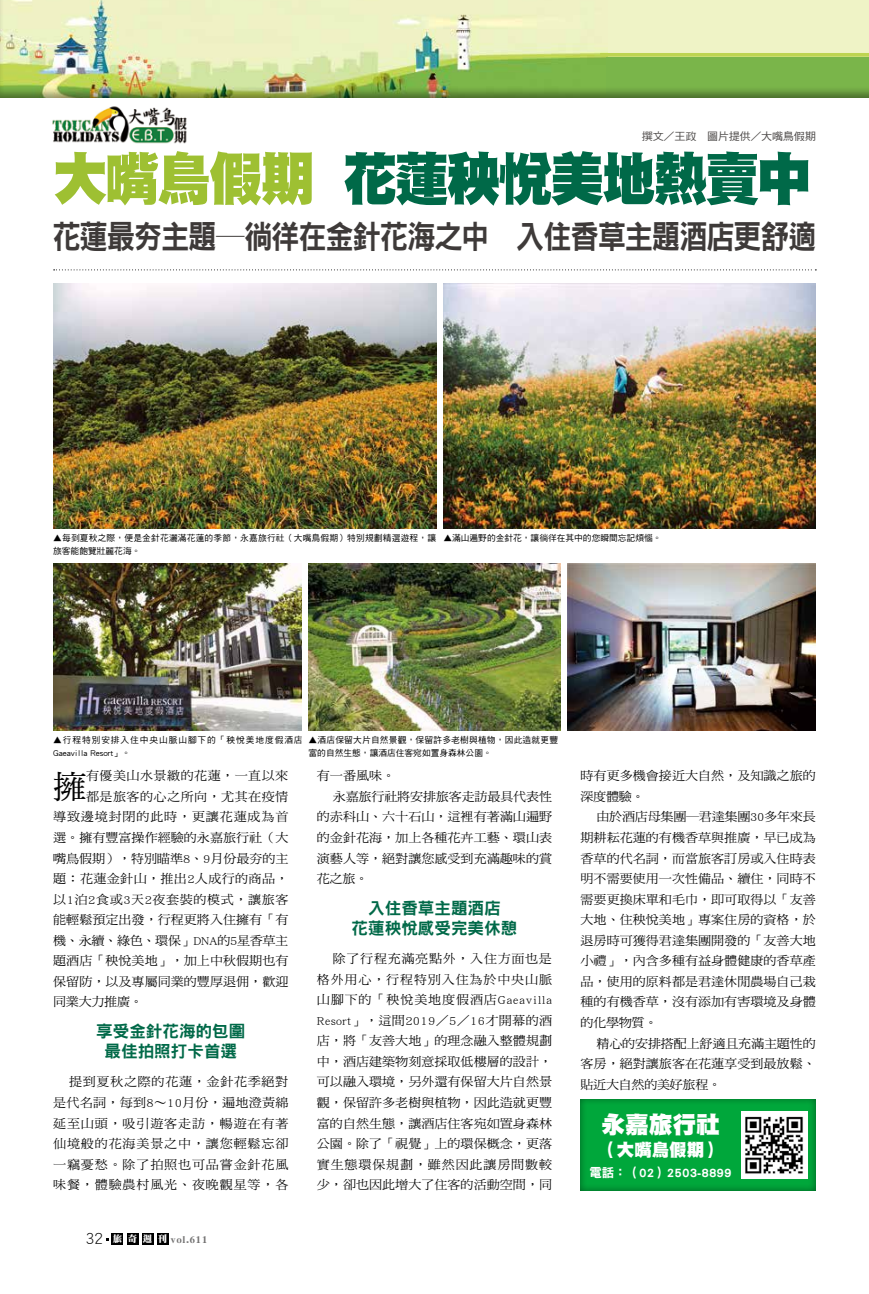
<style>
.page{position:relative;width:869px;height:1294px;background:#fff}
.page>*{position:absolute;margin:0;border:0;box-sizing:border-box;transform-origin:0 0}
.t1{font:57.25px "DF Hei Std W12";letter-spacing:-.05em;color:#006948;scale:.95 1}
.t2{font:32.38px "DF Hei Std W9";letter-spacing:-.045em;color:#3e3a39;scale:.88 1}
.t3{font:32px "DF Ming Std W5";color:#000;scale:1.05 1}
.t4{font:23.62px "DF Hei Std W12";color:#fff}
.t5{font:17.38px "DF Hei Std W12";color:#fff}
.t6{font:16.62px/19.9px "DF Hei Std W9";color:#006948;text-align:center}
.t7{font:12.5px "DF Hei Std W9";color:#fff}
.t8{font:12.38px/20.5px "DF Ming Std W5";color:#000;text-align:justify;scale:1.05 1}
.t9{font:12.38px "DF Ming Std W5";letter-spacing:-.025em;color:#000;scale:1.05 1}
.t10{font:12.38px "DF Ming Std W5";letter-spacing:.035em;color:#000;scale:1.05 1}
.t11{font:12.38px "DF Ming Std W5";letter-spacing:.04em;color:#000;scale:1.05 1}
.t12{font:12.38px "DF Ming Std W5";letter-spacing:.025em;color:#000;scale:1.05 1}
.t13{font:12.38px "DF Ming Std W5";letter-spacing:-.02em;color:#000;scale:1.05 1}
.t14{font:12.38px "DF Ming Std W5";letter-spacing:.06em;color:#000;scale:1.05 1}
.t15{font:10.62px "DF Hei Std W5";letter-spacing:-.025em;color:#4c4948;scale:1.05 1}
.t16{font:9.38px "DF Ya Song GB5 Std W9";letter-spacing:.1em;color:#727171}
.t17{font:8.75px/12.5px "DF Hei Std W5";letter-spacing:.02em;color:#000}
.t18{font:8.75px/12.5px "DF Hei Std W5";letter-spacing:.105em;color:#000}
.t19{font:8.75px "DF Hei Std W5";color:#000}
.s1{color:#9ec032}
.s2{font-family:"DF Hei Std W3";font-size:16.62px;color:#000}
.s3{font-family:"DF Ming Std W12";color:#fff}
</style>
<div class="page">
<div style="left:112px;top:1232px;width:11px;height:12px;background:#000"></div>
<div style="left:127px;top:1232px;width:11px;height:12px;background:#000"></div>
<div style="left:142px;top:1232px;width:11px;height:12px;background:#000"></div>
<div style="left:157px;top:1232px;width:11px;height:12px;background:#000"></div>
<div style="left:0;top:0;width:868px;height:99px;background:#000;opacity:.42"></div>
<svg style="left:600px;top:53px;width:268px;height:4px"></svg>
<svg style="left:54px;top:269px;width:758px;height:1px"></svg>
<div style="left:580px;top:1096px;width:237px;height:95px;background:#000;opacity:.44"></div>
<img style="left:52px;top:106px;width:135px;height:38px">
<img style="left:53px;top:283px;width:383px;height:245px">
<img style="left:443px;top:283px;width:372px;height:245px">
<img style="left:53px;top:563px;width:248px;height:167px">
<img style="left:308px;top:563px;width:252px;height:167px">
<img style="left:567px;top:563px;width:248px;height:167px">
<img style="left:741px;top:1111px;width:66px;height:67px">
<p class="t15" style="left:641px;top:131px;width:167px">撰文／王政　圖片提供／大嘴鳥假期</p>
<p class="t1" style="left:53px;top:147px;width:799px"><span class="s1">大嘴鳥假期</span> 花蓮秧悅美地熱賣中</p>
<p class="t2" style="left:52px;top:218px;width:869px">花蓮最夯主題─徜徉在金針花海之中　入住香草主題酒店更舒適</p>
<p class="t17" style="left:53px;top:531px;width:384px">▲每到夏秋之際，便是金針花灑滿花蓮的季節，永嘉旅行社（大嘴鳥假期）特別規劃精選遊程，讓旅客能飽覽壯麗花海。</p>
<p class="t19" style="left:443px;top:533px;width:219px">▲滿山遍野的金針花，讓徜徉在其中的您瞬間忘記煩惱。</p>
<p class="t18" style="left:53px;top:733px;width:251px">▲行程特別安排入住中央山脈山腳下的「秧悅美地度假酒店<br>Gaeavilla Resort」。</p>
<p class="t17" style="left:308px;top:733px;width:251px">▲酒店保留大片自然景觀，保留許多老樹與植物，因此造就更豐富的自然生態，讓酒店住客宛如置身森林公園。</p>
<p class="t3" style="left:53px;top:769px;width:34px">擁</p>
<p class="t10" style="left:86px;top:769px;width:194px">有優美山水景緻的花蓮，一直以來</p>
<p class="t10" style="left:86px;top:789px;width:194px">都是旅客的心之所向，尤其在疫情</p>
<p class="t14" style="left:53px;top:810px;width:225px">導致邊境封閉的此時，更讓花蓮成為首</p>
<p class="t8" style="left:53px;top:827px;width:225px">選。擁有豐富操作經驗的永嘉旅行社（大</p>
<p class="t8" style="left:53px;top:847px;width:225px">嘴鳥假期），特別瞄準8、9月份最夯的主</p>
<p class="t12" style="left:53px;top:872px;width:225px">題：花蓮金針山，推出2人成行的商品，</p>
<p class="t11" style="left:53px;top:892px;width:225px">以1泊2食或3天2夜套裝的模式，讓旅客</p>
<p class="t8" style="left:53px;top:909px;width:225px">能輕鬆預定出發，行程更將入住擁有「有</p>
<p class="t9" style="left:53px;top:933px;width:225px">機、永續、綠色、環保」DNA的5星香草主</p>
<p class="t8" style="left:53px;top:950px;width:225px">題酒店「秧悅美地」，加上中秋假期也有</p>
<p class="t8" style="left:53px;top:970px;width:225px">保留防，以及專屬同業的豐厚退佣，歡迎</p>
<p class="t8" style="left:53px;top:991px;width:87px">同業大力推廣。</p>
<p class="t6" style="left:96px;top:1020px;width:151px">享受金針花海的包圍最佳拍照打卡首選</p>
<p class="t8" style="left:53px;top:1071px;width:225px;text-indent:16px">提到夏秋之際的花蓮，金針花季絕對是代名詞，每到8～10月份，遍地澄黃綿延至山頭，吸引遊客走訪，暢遊在有著仙境般的花海美景之中，讓您輕鬆忘卻一竊憂愁。除了拍照也可品嘗金針花風味餐，體驗農村風光、夜晚觀星等，各</p>
<p class="t16" style="left:85px;top:1234px;width:123px"><span class="s2">32</span> <span class="s3">旅 奇週 刊</span> vol.611</p>
<p class="t8" style="left:317px;top:765px;width:76px">有一番風味。</p>
<p class="t8" style="left:332px;top:786px;width:210px">永嘉旅行社將安排旅客走訪最具代表性</p>
<p class="t8" style="left:317px;top:806px;width:225px">的赤科山、六十石山，這裡有著滿山遍野</p>
<p class="t8" style="left:317px;top:827px;width:225px">的金針花海，加上各種花卉工藝、環山表</p>
<p class="t8" style="left:317px;top:847px;width:225px">演藝人等，絕對讓您感受到充滿趣味的賞</p>
<p class="t8" style="left:317px;top:868px;width:50px">花之旅。</p>
<p class="t6" style="left:351px;top:897px;width:167px">入住香草主題酒店<br>花蓮秧悅感受完美休憩</p>
<p class="t8" style="left:317px;top:948px;width:225px;text-indent:16px">除了行程充滿亮點外，入住方面也是格外用心，行程特別入住為於中央山脈山腳下的「秧悅美地度假酒店Gaeavilla Resort」，這間2019／5／16才開幕的酒店，將「友善大地」的理念融入整體規劃中，酒店建築物刻意採取低樓層的設計，可以融入環境，另外還有保留大片自然景觀，保留許多老樹與植物，因此造就更豐富的自然生態，讓酒店住客宛如置身森林公園。除了「視覺」上的環保概念，更落實生態環保規劃，雖然因此讓房間數較少，卻也因此增大了住客的活動空間，同</p>
<p class="t8" style="left:580px;top:765px;width:225px">時有更多機會接近大自然，及知識之旅的</p>
<p class="t8" style="left:580px;top:786px;width:63px">深度體驗。</p>
<p class="t13" style="left:596px;top:810px;width:210px">由於酒店母集團─君達集團30多年來長</p>
<p class="t8" style="left:580px;top:827px;width:225px">期耕耘花蓮的有機香草與推廣，早已成為</p>
<p class="t8" style="left:580px;top:847px;width:225px">香草的代名詞，而當旅客訂房或入住時表</p>
<p class="t8" style="left:580px;top:868px;width:225px">明不需要使用一次性備品、續住，同時不</p>
<p class="t8" style="left:580px;top:888px;width:225px">需要更換床單和毛巾，即可取得以「友善</p>
<p class="t8" style="left:580px;top:909px;width:225px">大地、住秧悅美地」專案住房的資格，於</p>
<p class="t8" style="left:580px;top:929px;width:225px">退房時可獲得君達集團開發的「友善大地</p>
<p class="t8" style="left:580px;top:950px;width:225px">小禮」，內含多種有益身體健康的香草產</p>
<p class="t8" style="left:580px;top:970px;width:225px">品，使用的原料都是君達休閒農場自己栽</p>
<p class="t8" style="left:580px;top:991px;width:225px">種的有機香草，沒有添加有害環境及身體</p>
<p class="t8" style="left:580px;top:1012px;width:75px">的化學物質。</p>
<p class="t8" style="left:596px;top:1032px;width:210px">精心的安排搭配上舒適且充滿主題性的</p>
<p class="t8" style="left:580px;top:1053px;width:225px">客房，絕對讓旅客在花蓮享受到最放鬆、</p>
<p class="t9" style="left:580px;top:1077px;width:135px">貼近大自然的美好旅程。</p>
<p class="t4" style="left:601px;top:1111px;width:120px">永嘉旅行社</p>
<p class="t5" style="left:599px;top:1140px;width:124px">（大嘴鳥假期）</p>
<p class="t7" style="left:589px;top:1166px;width:144px">電話：（02）2503-8899</p>
</div>
